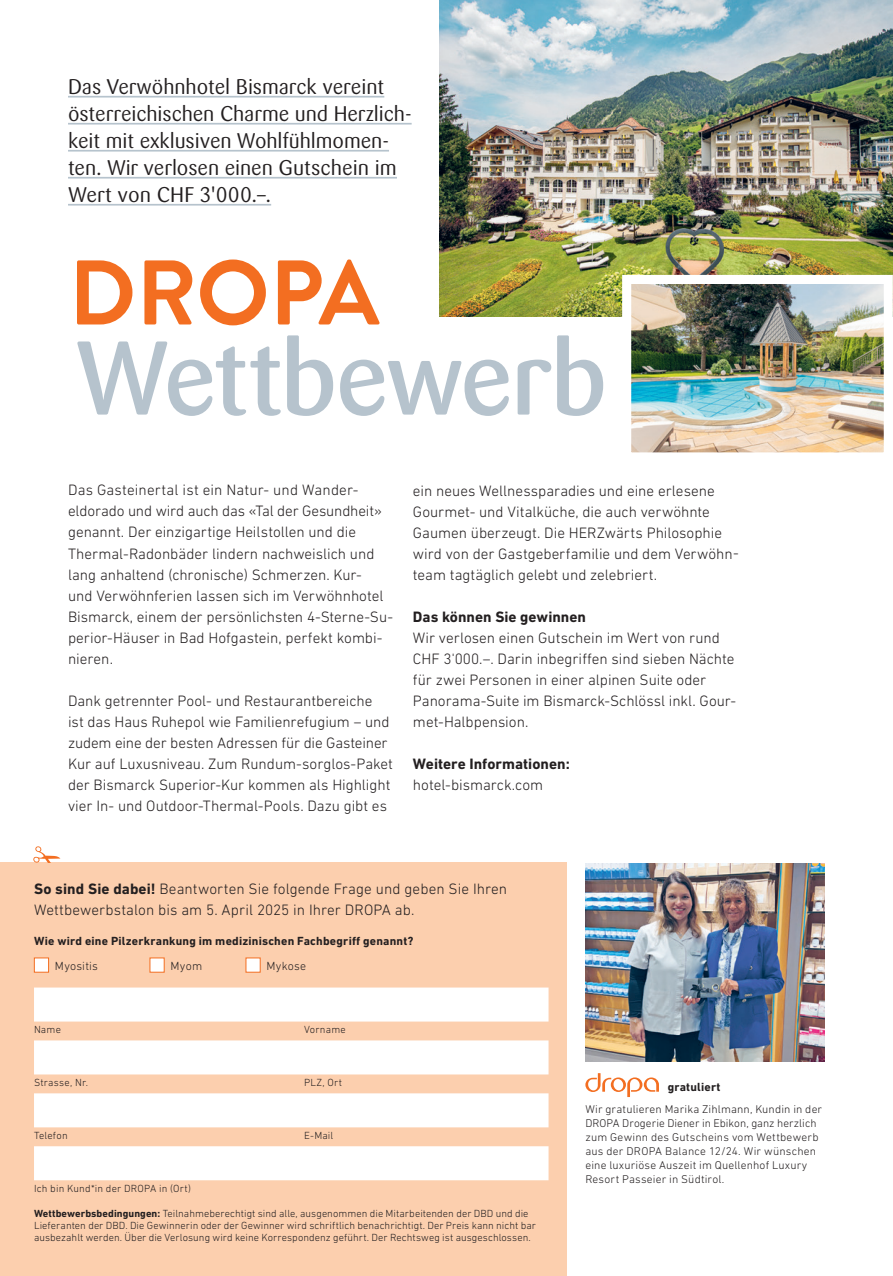
<style>
.page{position:relative;width:893px;height:1276px;background:#fff}
.page>*{position:absolute;margin:0;border:0;box-sizing:border-box;transform-origin:0 0}
.t1{font:500 103.5px "Sari OT";letter-spacing:-.035em;color:#b6c3cd}
.t2{font:700 91.5px "Brandon Grotesque";letter-spacing:-.005em;color:#f36e21}
.t3{font:21px/27px "Sari OT";letter-spacing:-.005em;color:#231f20}
.t4{font:300 15.3px/21px "DIN Next LT Pro";color:#231f20}
.t5{font:700 15.3px "DIN Next LT Pro";letter-spacing:.005em;color:#231f20}
.t6{font:700 12px "DIN Next LT Pro";letter-spacing:.015em;color:#231f20}
.t7{font:300 12px "DIN Next LT Pro";letter-spacing:.015em;color:#231f20}
.t8{font:300 11.4px/14px "DIN Next LT Pro";letter-spacing:.01em;color:#231f20}
.t9{font:300 10.5px/12px "DIN Next LT Pro";letter-spacing:.005em;color:#231f20}
.s1{font-weight:700}
</style>
<div class="page">
<img style="left:439px;top:0;width:454px;height:317px">
<img style="left:618px;top:270px;width:275px;height:183px">
<div style="left:0;top:863px;width:566px;height:413px;background:#fccfae"></div>
<div style="left:34px;top:987px;width:515px;height:34px;background:#fff"></div>
<div style="left:34px;top:1040px;width:515px;height:34px;background:#fff"></div>
<div style="left:34px;top:1093px;width:515px;height:34px;background:#fff"></div>
<div style="left:34px;top:1146px;width:515px;height:34px;background:#fff"></div>
<div style="left:34px;top:957px;width:15px;height:15px;background:#fff;border:1px solid #f36e21"></div>
<div style="left:150px;top:957px;width:15px;height:15px;background:#fff"></div>
<div style="left:246px;top:957px;width:15px;height:15px;background:#fff"></div>
<svg style="left:33px;top:846px;width:27px;height:17px"></svg>
<img style="left:585px;top:863px;width:240px;height:198px">
<svg style="left:585px;top:1073px;width:74px;height:24px"></svg>
<hr style="left:68px;top:96px;width:316px;height:2px;background:#b6c3cd">
<hr style="left:68px;top:123px;width:344px;height:2px;background:#b6c3cd">
<hr style="left:68px;top:150px;width:321px;height:2px;background:#b6c3cd">
<hr style="left:68px;top:177px;width:329px;height:2px;background:#b6c3cd">
<hr style="left:68px;top:204px;width:203px;height:2px;background:#b6c3cd">
<h3 class="t3" style="left:68px;top:73px;width:345px">Das Verwöhnhotel Bismarck vereint österreichischen Charme und Herzlich&shy;keit mit exklusiven Wohlfühlmomen&shy;ten. Wir verlosen einen Gutschein im Wert von CHF 3'000.–.</h3>
<h2 class="t2" style="left:69px;top:229px;width:312px">DROPA</h2>
<h1 class="t1" style="left:75px;top:311px;width:534px">Wettbewerb</h1>
<p class="t4" style="left:68px;top:479px;width:327px">Das Gasteinertal ist ein Natur- und Wander&shy;eldorado und wird auch das «Tal der Gesundheit» genannt. Der einzigartige Heilstollen und die Thermal-Radonbäder lindern nachweislich und lang anhaltend (chronische) Schmerzen. Kur-<br>und Verwöhnferien lassen sich im Verwöhnhotel Bismarck, einem der persönlichsten 4-Sterne-Su&shy;perior-Häuser in Bad Hofgastein, perfekt kombi&shy;nieren.</p>
<p class="t4" style="left:68px;top:689px;width:326px">Dank getrennter Pool- und Restaurantbereiche<br>ist das Haus Ruhepol wie Familienrefugium – und zudem eine der besten Adressen für die Gasteiner Kur auf Luxusniveau. Zum Rundum-sorglos-Paket der Bismarck Superior-Kur kommen als Highlight vier In- und Outdoor-Thermal-Pools. Dazu gibt es</p>
<p class="t4" style="left:413px;top:479px;width:327px">ein neues Wellnessparadies und eine erlesene Gourmet- und Vitalküche, die auch verwöhnte Gaumen überzeugt. Die HERZwärts Philosophie wird von der Gastgeberfamilie und dem Verwöhn&shy;team tagtäglich gelebt und zelebriert.</p>
<p class="t5" style="left:413px;top:607px;width:175px">Das können Sie gewinnen</p>
<p class="t4" style="left:413px;top:626px;width:325px">Wir verlosen einen Gutschein im Wert von rund CHF 3'000.–. Darin inbegriffen sind sieben Nächte für zwei Personen in einer alpinen Suite oder Panorama-Suite im Bismarck-Schlössl inkl. Gour&shy;met-Halbpension.</p>
<p class="t5" style="left:413px;top:754px;width:158px">Weitere Informationen:</p>
<p class="t4" style="left:413px;top:773px;width:132px">hotel-bismarck.com</p>
<p class="t4" style="left:34px;top:878px;width:475px"><span class="s1">So sind Sie dabei!</span> Beantworten Sie folgende Frage und geben Sie Ihren<br>Wettbewerbstalon bis am 5. April 2025 in Ihrer DROPA ab.</p>
<p class="t6" style="left:34px;top:933px;width:381px">Wie wird eine Pilzerkrankung im medizinischen Fachbegriff genannt?</p>
<p class="t7" style="left:55px;top:958px;width:45px">Myositis</p>
<p class="t7" style="left:171px;top:958px;width:33px">Myom</p>
<p class="t7" style="left:267px;top:958px;width:41px">Mykose</p>
<p class="t9" style="left:34px;top:1023px;width:29px">Name</p>
<p class="t9" style="left:304px;top:1023px;width:43px">Vorname</p>
<p class="t9" style="left:34px;top:1076px;width:56px">Strasse, Nr.</p>
<p class="t9" style="left:304px;top:1076px;width:40px">PLZ, Ort</p>
<p class="t9" style="left:34px;top:1129px;width:35px">Telefon</p>
<p class="t9" style="left:304px;top:1129px;width:31px">E-Mail</p>
<p class="t9" style="left:34px;top:1182px;width:159px">Ich bin Kund*in der DROPA in (Ort)</p>
<p class="t9" style="left:34px;top:1206px;width:503px"><span class="s1">Wettbewerbsbedingungen:</span> Teilnahmeberechtigt sind alle, ausgenommen die Mitarbeitenden der DBD und die<br>Lieferanten der DBD. Die Gewinnerin oder der Gewinner wird schriftlich benachrichtigt. Der Preis kann nicht bar ausbezahlt werden. Über die Verlosung wird keine Korrespondenz geführt. Der Rechtsweg ist ausgeschlossen.</p>
<p class="t6" style="left:668px;top:1079px;width:54px">gratuliert</p>
<p class="t8" style="left:585px;top:1102px;width:238px">Wir gratulieren Marika Zihlmann, Kundin in der DROPA Drogerie Diener in Ebikon, ganz herzlich zum Gewinn des Gutscheins vom Wettbewerb aus der DROPA Balance 12/24. Wir wünschen eine luxuriöse Auszeit im Quellenhof Luxury Resort Passeier in Südtirol.</p>
</div>
